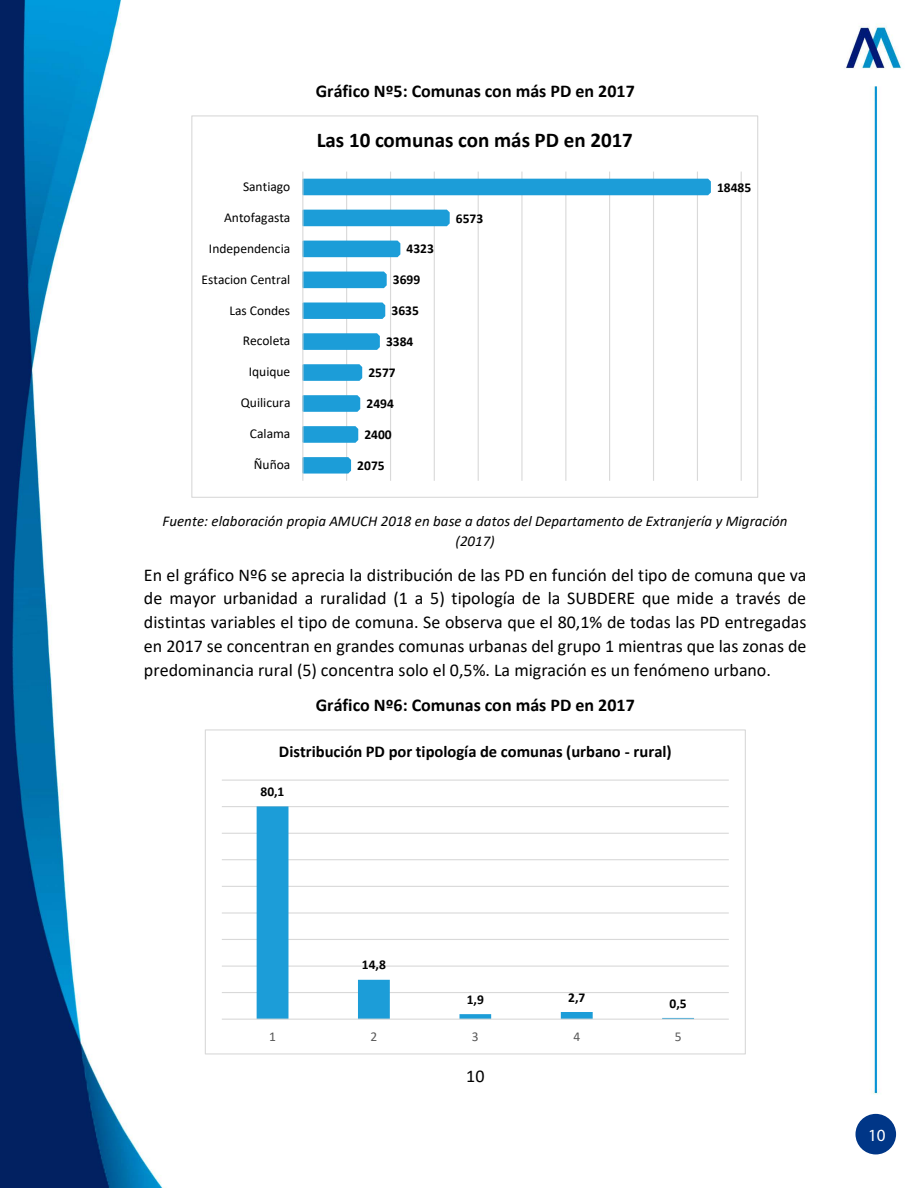
<style>
.page{position:relative;width:918px;height:1188px;background:#fff}
.page>*{position:absolute;margin:0;border:0;box-sizing:border-box;transform-origin:0 0}
.t1{font:700 21px "Calibri";color:#000}
.t2{font:18px/23.7px "Calibri";color:#000;text-align:justify}
.t3{font:700 18px "Calibri";color:#000}
.t4{font:17.1px "Myriad Pro";color:#fff}
.t5{font:700 16.5px "Calibri";color:#000}
.t6{font:italic 15px/19.8px "Calibri";letter-spacing:.005em;color:#000;text-align:center}
.t7{font:13.5px "Calibri";color:#000}
.t8{font:700 13.5px "Calibri";color:#000}
.t9{font:13.5px "Calibri";color:#595959}
</style>
<div class="page">
<img style="left:0;top:0;width:901px;height:1188px">
<div style="left:855px;top:1114px;width:41px;height:40px;background:#003687;border-radius:50%"></div>
<div style="left:192px;top:116px;width:566px;height:381px;background:#fff"></div>
<hr style="left:346px;top:172px;width:1px;height:309px;background:#d9d9d9">
<hr style="left:390px;top:172px;width:1px;height:309px;background:#d9d9d9">
<hr style="left:434px;top:172px;width:1px;height:309px;background:#d9d9d9">
<hr style="left:478px;top:172px;width:1px;height:309px;background:#d9d9d9">
<hr style="left:521px;top:172px;width:2px;height:309px;background:#d9d9d9">
<hr style="left:565px;top:172px;width:1px;height:309px;background:#d9d9d9">
<hr style="left:609px;top:172px;width:1px;height:309px;background:#d9d9d9">
<hr style="left:653px;top:172px;width:1px;height:309px;background:#d9d9d9">
<hr style="left:697px;top:172px;width:1px;height:309px;background:#d9d9d9">
<hr style="left:741px;top:172px;width:1px;height:309px;background:#d9d9d9">
<svg style="left:303px;top:176px;width:408px;height:300px"></svg>
<hr style="left:302px;top:172px;width:1px;height:309px;background:#d9d9d9">
<div style="left:205px;top:730px;width:540px;height:324px;background:#fff"></div>
<hr style="left:222px;top:992px;width:507px;height:1px;background:#d9d9d9">
<hr style="left:222px;top:966px;width:507px;height:1px;background:#d9d9d9">
<hr style="left:222px;top:939px;width:507px;height:1px;background:#d9d9d9">
<hr style="left:222px;top:912px;width:507px;height:2px;background:#d9d9d9">
<hr style="left:222px;top:886px;width:507px;height:1px;background:#d9d9d9">
<hr style="left:222px;top:859px;width:507px;height:1px;background:#d9d9d9">
<hr style="left:222px;top:833px;width:507px;height:1px;background:#d9d9d9">
<hr style="left:222px;top:806px;width:507px;height:1px;background:#d9d9d9">
<hr style="left:222px;top:780px;width:507px;height:1px;background:#d9d9d9">
<svg style="left:257px;top:806px;width:437px;height:213px"></svg>
<hr style="left:222px;top:1019px;width:507px;height:1px;background:#d9d9d9">
<p class="t3" style="left:316px;top:78px;width:321px">Gráfico Nº5: Comunas con más PD en 2017</p>
<p class="t7" style="left:243px;top:177px;width:49px">Santiago</p>
<p class="t7" style="left:224px;top:208px;width:68px">Antofagasta</p>
<p class="t7" style="left:209px;top:239px;width:83px">Independencia</p>
<p class="t7" style="left:202px;top:270px;width:90px">Estacion Central</p>
<p class="t7" style="left:229px;top:301px;width:62px">Las Condes</p>
<p class="t7" style="left:243px;top:332px;width:49px">Recoleta</p>
<p class="t7" style="left:249px;top:363px;width:43px">Iquique</p>
<p class="t7" style="left:241px;top:393px;width:51px">Quilicura</p>
<p class="t7" style="left:250px;top:424px;width:42px">Calama</p>
<p class="t7" style="left:254px;top:455px;width:38px">Ñuñoa</p>
<p class="t1" style="left:317px;top:125px;width:318px">Las 10 comunas con más PD en 2017</p>
<p class="t8" style="left:407px;top:239px;width:29px">4323</p>
<p class="t8" style="left:393px;top:270px;width:29px">3699</p>
<p class="t8" style="left:392px;top:301px;width:29px">3635</p>
<p class="t8" style="left:386px;top:332px;width:29px">3384</p>
<p class="t8" style="left:368px;top:363px;width:29px">2577</p>
<p class="t8" style="left:367px;top:394px;width:29px">2494</p>
<p class="t8" style="left:364px;top:425px;width:29px">2400</p>
<p class="t8" style="left:357px;top:456px;width:29px">2075</p>
<p class="t8" style="left:456px;top:208px;width:29px">6573</p>
<p class="t8" style="left:717px;top:178px;width:36px">18485</p>
<p class="t6" style="left:163px;top:511px;width:627px">Fuente: elaboración propia AMUCH 2018 en base a datos del Departamento de Extranjería y Migración (2017)</p>
<p class="t2" style="left:144px;top:562px;width:664px">En el gráfico Nº6 se aprecia la distribución de las PD en función del tipo de comuna que va de mayor urbanidad a ruralidad (1 a 5) tipología de la SUBDERE que mide a través de distintas variables el tipo de comuna. Se observa que el 80,1% de todas las PD entregadas en 2017 se concentran en grandes comunas urbanas del grupo 1 mientras que las zonas de predominancia rural (5) concentra solo el 0,5%. La migración es un fenómeno urbano.</p>
<p class="t3" style="left:316px;top:693px;width:321px">Gráfico Nº6: Comunas con más PD en 2017</p>
<p class="t5" style="left:279px;top:740px;width:394px">Distribución PD por tipología de comunas (urbano - rural)</p>
<p class="t8" style="left:261px;top:782px;width:25px">80,1</p>
<p class="t8" style="left:362px;top:955px;width:25px">14,8</p>
<p class="t8" style="left:467px;top:990px;width:19px">1,9</p>
<p class="t8" style="left:568px;top:988px;width:19px">2,7</p>
<p class="t8" style="left:670px;top:994px;width:19px">0,5</p>
<p class="t9" style="left:269px;top:1027px;width:8px">1</p>
<p class="t9" style="left:371px;top:1027px;width:8px">2</p>
<p class="t9" style="left:472px;top:1027px;width:8px">3</p>
<p class="t9" style="left:573px;top:1027px;width:8px">4</p>
<p class="t9" style="left:675px;top:1027px;width:8px">5</p>
<p class="t2" style="left:466px;top:1064px;width:20px">10</p>
<p class="t4" style="left:868px;top:1124px;width:19px">10</p>
</div>
